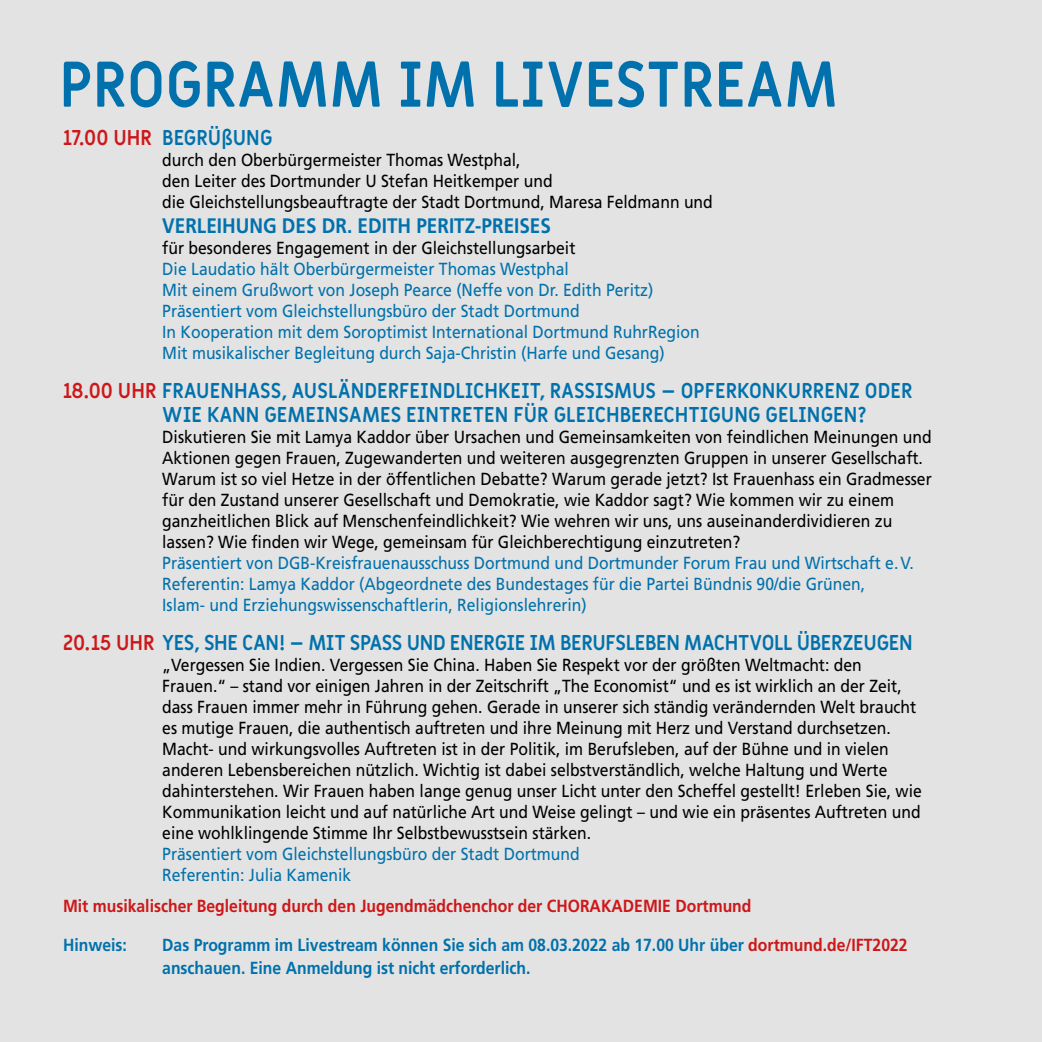
<style>
.page{position:relative;width:1042px;height:1042px;background:#e3e3e3}
.page>*{position:absolute;margin:0;border:0;box-sizing:border-box;transform-origin:0 0}
.t1{font:700 63px "Miriam Libre";color:#0071ac;scale:.92 1}
.t2{font:700 21px/24.5px "Miriam Libre";color:#0071ac;scale:.93 1}
.t3{font:700 21px "Miriam Libre";letter-spacing:-.02em;color:#0071ac;scale:.93 1}
.t4{font:700 21px "Frutiger LT Pro";color:#0071ac;scale:.9 1}
.t5{font:17.5px/21px "Frutiger LT Pro";color:#000;scale:.9 1}
.t6{font:17.5px/21px "Frutiger LT Pro";color:#0071ac;scale:.9 1}
.t7{font:700 17.5px/23.1px "Frutiger LT Pro";color:#0071ac;scale:.9 1}
.t8{font:700 17.5px "Frutiger LT Pro";color:#cd1719;scale:.9 1}
.s1{color:#cd1719}
</style>
<div class="page">
<hr style="left:1041px;top:0;width:1px;height:1042px;background:#0071ac">
<h1 class="t1" style="left:59px;top:46px;width:848px">PROGRAMM IM LIVESTREAM</h1>
<p class="t2" style="left:63px;top:126px;width:227px"><span class="s1">17.00 UHR</span> BEGRÜßUNG</p>
<p class="t5" style="left:162px;top:149px;width:613px">durch den Oberbürgermeister Thomas Westphal,<br>den Leiter des Dortmunder U Stefan Heitkemper und<br>die Gleichstellungsbeauftragte der Stadt Dortmund, Maresa Feldmann und</p>
<p class="t4" style="left:162px;top:213px;width:433px">VERLEIHUNG DES DR. EDITH PERITZ-PREISES</p>
<p class="t5" style="left:162px;top:237px;width:461px">für besonderes Engagement in der Gleichstellungsarbeit</p>
<p class="t6" style="left:162px;top:258px;width:599px">Die Laudatio hält Oberbürgermeister Thomas Westphal<br>Mit einem Grußwort von Joseph Pearce (Neffe von Dr. Edith Peritz)<br>Präsentiert vom Gleichstellungsbüro der Stadt Dortmund<br>In Kooperation mit dem Soroptimist International Dortmund RuhrRegion Mit musikalischer Begleitung durch Saja-Christin (Harfe und Gesang)</p>
<p class="t2" style="left:162px;top:379px;width:808px;text-indent:-99px"><span class="s1">18.00 UHR</span> FRAUENHASS, AUSLÄNDERFEINDLICHKEIT, RASSISMUS – OPFERKONKURRENZ ODER<br>WIE KANN GEMEINSAMES EINTRETEN FÜR GLEICHBERECHTIGUNG GELINGEN?</p>
<p class="t5" style="left:162px;top:426px;width:856px">Diskutieren Sie mit Lamya Kaddor über Ursachen und Gemeinsamkeiten von feindlichen Meinungen und Aktionen gegen Frauen, Zugewanderten und weiteren ausgegrenzten Gruppen in unserer Gesellschaft.<br>Warum ist so viel Hetze in der öffentlichen Debatte? Warum gerade jetzt? Ist Frauenhass ein Gradmesser für den Zustand unserer Gesellschaft und Demokratie, wie Kaddor sagt? Wie kommen wir zu einem ganzheitlichen Blick auf Menschenfeindlichkeit? Wie wehren wir uns, uns auseinanderdividieren zu lassen? Wie finden wir Wege, gemeinsam für Gleichberechtigung einzutreten?</p>
<p class="t6" style="left:162px;top:552px;width:836px">Präsentiert von DGB-Kreisfrauenausschuss Dortmund und Dortmunder Forum Frau und Wirtschaft e.V.<br>Referentin: Lamya Kaddor (Abgeordnete des Bundestages für die Partei Bündnis 90/die Grünen,<br>Islam- und Erziehungswissenschaftlerin, Religionslehrerin)</p>
<p class="t3" style="left:63px;top:629px;width:915px"><span class="s1">20.15 UHR</span> YES, SHE CAN! – MIT SPASS UND ENERGIE IM BERUFSLEBEN MACHTVOLL ÜBERZEUGEN</p>
<p class="t5" style="left:162px;top:654px;width:845px">„Vergessen Sie Indien. Vergessen Sie China. Haben Sie Respekt vor der größten Weltmacht: den Frauen.“ – stand vor einigen Jahren in der Zeitschrift „The Economist“ und es ist wirklich an der Zeit, dass Frauen immer mehr in Führung gehen. Gerade in unserer sich ständig verändernden Welt braucht es mutige Frauen, die authentisch auftreten und ihre Meinung mit Herz und Verstand durchsetzen.<br>Macht- und wirkungsvolles Auftreten ist in der Politik, im Berufsleben, auf der Bühne und in vielen anderen Lebensbereichen nützlich. Wichtig ist dabei selbstverständlich, welche Haltung und Werte dahinterstehen. Wir Frauen haben lange genug unser Licht unter den Scheffel gestellt! Erleben Sie, wie Kommunikation leicht und auf natürliche Art und Weise gelingt – und wie ein präsentes Auftreten und eine wohlklingende Stimme Ihr Selbstbewusstsein stärken.</p>
<p class="t6" style="left:162px;top:843px;width:465px">Präsentiert vom Gleichstellungsbüro der Stadt Dortmund<br>Referentin: Julia Kamenik</p>
<p class="t8" style="left:63px;top:896px;width:766px">Mit musikalischer Begleitung durch den Jugendmädchenchor der CHORAKADEMIE Dortmund</p>
<p class="t7" style="left:63px;top:933px;width:72px">Hinweis:</p>
<p class="t7" style="left:162px;top:933px;width:829px">Das Programm im Livestream können Sie sich am 08.03.2022 ab 17.00 Uhr über <span class="s1">dortmund.de/IFT2022 </span>anschauen. Eine Anmeldung ist nicht erforderlich.</p>
</div>
